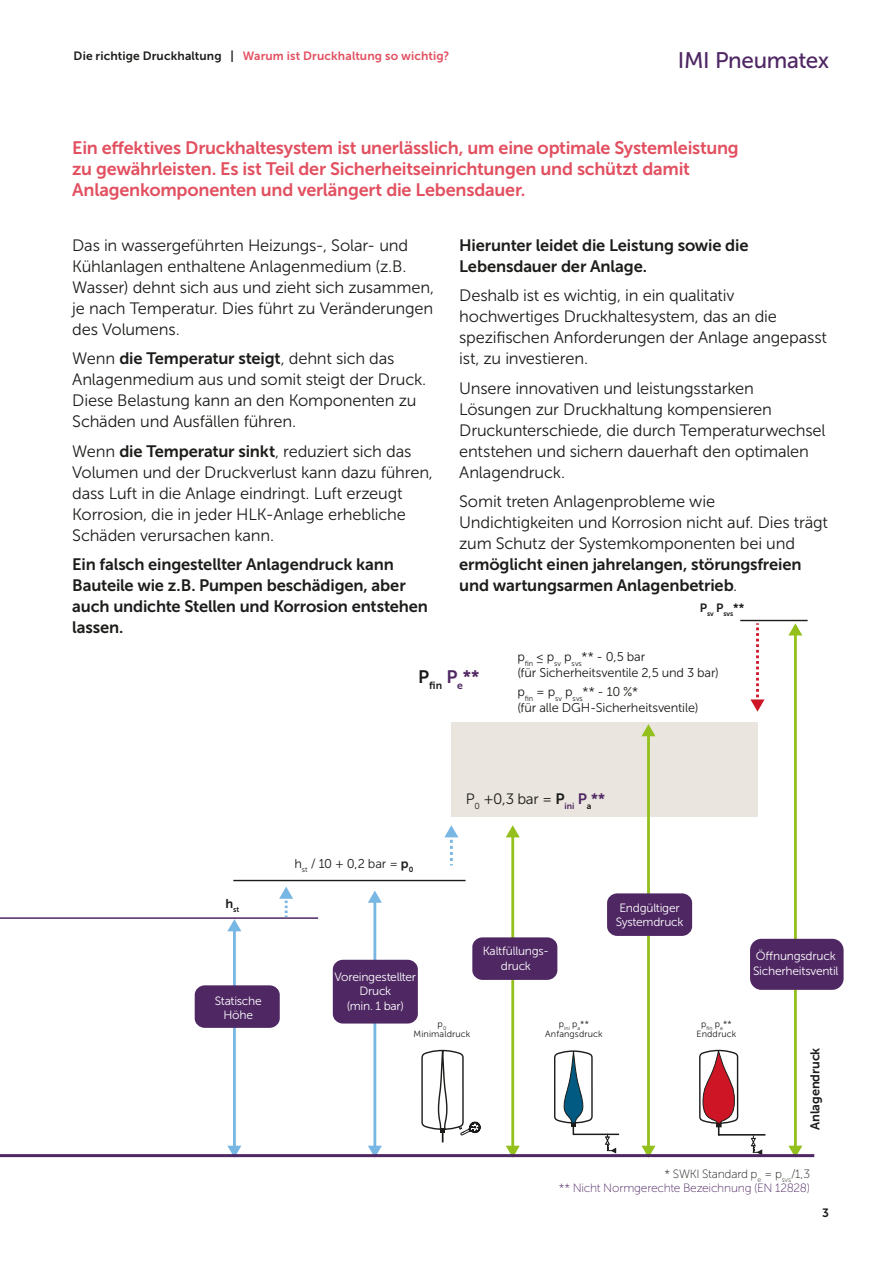
<style>
.page{position:relative;width:893px;height:1263px;background:#fff}
.page>*{position:absolute;margin:0;border:0;box-sizing:border-box;transform-origin:0 0}
.t1{font:22.5px "Museo Sans 500";letter-spacing:-.02em;color:#4f2763}
.t2{font:18px/21px "Museo Sans 700";letter-spacing:-.015em;color:#e25060}
.t3{font:16.5px/21px "Museo Sans 300";letter-spacing:-.01em;color:#1c1c1a}
.t4{font:16.5px/21px "Museo Sans 700";letter-spacing:-.01em;color:#1c1c1a}
.t5{font:15px "Museo Sans 300";color:#1c1c1a}
.t6{font:12.75px/15.3px "Museo Sans 300";letter-spacing:-.01em;color:#1c1c1a}
.t7{font:12.75px "Museo Sans 700";letter-spacing:-.01em;color:#1c1c1a}
.t8{font:12px/14.4px "Museo Sans 300";letter-spacing:-.02em;color:#fff;text-align:center}
.t9{font:12px/14.4px "Museo Sans 100";letter-spacing:-.015em;color:#4f2763;text-align:right}
.t10{font:12px "Museo Sans 700";letter-spacing:.01em;color:#e25060}
.t11{font:12px "Museo Sans 700";color:#1c1c1a}
.t12{font:10.5px "Museo Sans 700";color:#1c1c1a}
.t13{font:9px/10.5px "Museo Sans 300";letter-spacing:.01em;color:#1c1c1a;text-align:center}
.t14{font:7.5px "Museo Sans 700";color:#1c1c1a}
.t15{font:7.05px "Museo Sans 700";color:#1c1c1a}
.s1{color:#1c1c1a}
.s2{font-family:"Museo Sans 300"}
.s3{font-family:"Museo Sans 700"}
.s4{color:#4f2763}
.s5{font-family:"Museo Sans 700";color:#4f2763}
</style>
<div class="page">
<div style="left:451px;top:722px;width:306px;height:94px;background:#eae5de"></div>
<hr style="left:511px;top:835px;width:3px;height:313px;background:#94c01e">
<svg style="left:506px;top:825px;width:14px;height:12px"></svg>
<svg style="left:506px;top:1146px;width:14px;height:12px"></svg>
<hr style="left:794px;top:633px;width:3px;height:515px;background:#94c01e">
<svg style="left:788px;top:623px;width:14px;height:12px"></svg>
<svg style="left:788px;top:1146px;width:14px;height:12px"></svg>
<svg style="left:279px;top:887px;width:14px;height:30px"></svg>
<svg style="left:444px;top:825px;width:14px;height:40px"></svg>
<svg style="left:421px;top:1049px;width:60px;height:109px"></svg>
<svg style="left:554px;top:1050px;width:39px;height:85px"></svg>
<hr style="left:573px;top:1133px;width:46px;height:2px;background:#1c1c1a">
<svg style="left:604px;top:1133px;width:12px;height:20px"></svg>
<svg style="left:698px;top:1049px;width:41px;height:109px"></svg>
<hr style="left:718px;top:1134px;width:47px;height:1px;background:#1c1c1a">
<svg style="left:750px;top:1135px;width:12px;height:19px"></svg>
<hr style="left:233px;top:880px;width:233px;height:1px;background:#1c1c1a">
<hr style="left:740px;top:620px;width:68px;height:1px;background:#1c1c1a">
<hr style="left:647px;top:734px;width:3px;height:414px;background:#94c01e">
<svg style="left:641px;top:724px;width:14px;height:12px"></svg>
<svg style="left:641px;top:1146px;width:14px;height:12px"></svg>
<hr style="left:373px;top:901px;width:3px;height:247px;background:#78b6e4">
<svg style="left:368px;top:890px;width:14px;height:13px"></svg>
<svg style="left:368px;top:1146px;width:14px;height:12px"></svg>
<hr style="left:233px;top:929px;width:3px;height:219px;background:#78b6e4">
<svg style="left:227px;top:919px;width:14px;height:12px"></svg>
<svg style="left:227px;top:1146px;width:14px;height:12px"></svg>
<svg style="left:750px;top:623px;width:14px;height:89px"></svg>
<div style="left:333px;top:960px;width:85px;height:63px;background:#4f2763"></div>
<div style="left:195px;top:985px;width:85px;height:43px;background:#4f2763;border-radius:10px"></div>
<div style="left:472px;top:937px;width:85px;height:43px;background:#4f2763;border-radius:10px"></div>
<div style="left:607px;top:893px;width:85px;height:43px;background:#4f2763;border-radius:10px"></div>
<div style="left:750px;top:939px;width:94px;height:51px;background:#4f2763;border-radius:11px"></div>
<hr style="left:0;top:1154px;width:814px;height:3px;background:#4f2763">
<hr style="left:0;top:917px;width:318px;height:2px;background:#4f2763">
<p class="t10" style="left:74px;top:49px;width:377px"><span class="s1">Die richtige Druckhaltung |</span> Warum ist Druckhaltung so wichtig?</p>
<h1 class="t1" style="left:678px;top:48px;width:153px">IMI Pneumatex</h1>
<p class="t2" style="left:72px;top:137px;width:668px">Ein effektives Druckhaltesystem ist unerlässlich, um eine optimale Systemleistung zu gewährleisten. Es ist Teil der Sicherheitseinrichtungen und schützt damit<br>Anlagenkomponenten und verlängert die Lebensdauer.</p>
<p class="t3" style="left:72px;top:235px;width:363px">Das in wassergeführten Heizungs-, Solar- und Kühlanlagen enthaltene Anlagenmedium (z.B.<br>Wasser) dehnt sich aus und zieht sich zusammen, je nach Temperatur. Dies führt zu Veränderungen des Volumens.</p>
<p class="t4" style="left:72px;top:348px;width:324px"><span class="s2">Wenn</span> die Temperatur steigt<span class="s2">, dehnt sich das</span></p>
<p class="t3" style="left:72px;top:369px;width:356px">Anlagenmedium aus und somit steigt der Druck.<br>Diese Belastung kann an den Komponenten zu<br>Schäden und Ausfällen führen.</p>
<p class="t3" style="left:72px;top:441px;width:362px">Wenn <span class="s3">die Temperatur sinkt</span>, reduziert sich das Volumen und der Druckverlust kann dazu führen, dass Luft in die Anlage eindringt. Luft erzeugt Korrosion, die in jeder HLK-Anlage erhebliche Schäden verursachen kann.</p>
<p class="t4" style="left:72px;top:554px;width:357px">Ein falsch eingestellter Anlagendruck kann Bauteile wie z.B. Pumpen beschädigen, aber auch undichte Stellen und Korrosion entstehen lassen.</p>
<p class="t4" style="left:459px;top:235px;width:291px">Hierunter leidet die Leistung sowie die<br>Lebensdauer der Anlage.</p>
<p class="t3" style="left:459px;top:285px;width:369px">Deshalb ist es wichtig, in ein qualitativ hochwertiges Druckhaltesystem, das an die spezifischen Anforderungen der Anlage angepasst ist, zu investieren.</p>
<p class="t3" style="left:459px;top:378px;width:368px">Unsere innovativen und leistungsstarken Lösungen zur Druckhaltung kompensieren Druckunterschiede, die durch Temperaturwechsel entstehen und sichern dauerhaft den optimalen Anlagendruck.</p>
<p class="t3" style="left:459px;top:491px;width:370px">Somit treten Anlagenprobleme wie<br>Undichtigkeiten und Korrosion nicht auf. Dies trägt zum Schutz der Systemkomponenten bei und</p>
<p class="t4" style="left:459px;top:554px;width:344px">ermöglicht einen jahrelangen, störungsfreien und wartungsarmen Anlagenbetrieb<span class="s2">.</span></p>
<p class="t15" style="left:700px;top:609px;width:46px"><sup>P</sup>sv <sup>P</sup>svs<sup>**</sup></p>
<p class="t12" style="left:418px;top:680px;width:63px"><sup>P</sup>fin <sup>P</sup><span class="s4">e</span><sup>**</sup></p>
<p class="t6" style="left:517px;top:649px;width:203px">p<sub>fin</sub> ≤ p<sub>sv</sub> p<sub>svs</sub>** - 0,5 bar<br>(für Sicherheitsventile 2,5 und 3 bar)</p>
<p class="t6" style="left:517px;top:684px;width:183px">p<sub>fin</sub> = p<sub>sv</sub> p<sub>svs</sub>** - 10 %*<br>(für alle DGH-Sicherheitsventile)</p>
<p class="t14" style="left:225px;top:905px;width:15px"><sup>h</sup>st</p>
<p class="t8" style="left:215px;top:993px;width:49px">Statische<br>Höhe</p>
<p class="t5" style="left:466px;top:791px;width:141px">P<sub>0</sub> +0,3 bar = <span class="s3">P</span><sub>ini</sub> <span class="s5">P</span><sub>a</sub><span class="s5">**</span></p>
<p class="t6" style="left:294px;top:855px;width:120px">h<sub>st</sub> / 10 + 0,2 bar = <span class="s3">p</span><sub>0</sub></p>
<p class="t8" style="left:334px;top:969px;width:83px">Voreingestellter<br>Druck<br>(min. 1 bar)</p>
<p class="t8" style="left:483px;top:944px;width:68px">Kaltfüllungs&shy;druck</p>
<p class="t8" style="left:616px;top:901px;width:69px">Endgültiger<br>Systemdruck</p>
<p class="t13" style="left:414px;top:1018px;width:58px">p<sub>0<br></sub>Minimaldruck</p>
<p class="t13" style="left:545px;top:1018px;width:59px">p<sub>ini</sub> p<sub>a</sub>**<br>Anfangsdruck</p>
<p class="t13" style="left:697px;top:1018px;width:41px">p<sub>fin</sub> p<sub>e</sub>**<br>Enddruck</p>
<p class="t8" style="left:753px;top:949px;width:87px;text-align:left">Öffnungsdruck<br>Sicherheitsventil</p>
<p class="t7" style="left:808px;top:1130px;width:84px;rotate:-90deg">Anlagendruck</p>
<p class="t9" style="left:559px;top:1166px;width:253px"><span class="s1">* SWKI Standard p</span><sub>e</sub> <span class="s1">= p</span><sub>svs</sub><span class="s1">/1,3<br></span>** Nicht Normgerechte Bezeichnung (EN 12828)</p>
<p class="t11" style="left:822px;top:1206px;width:8px">3</p>
</div>
